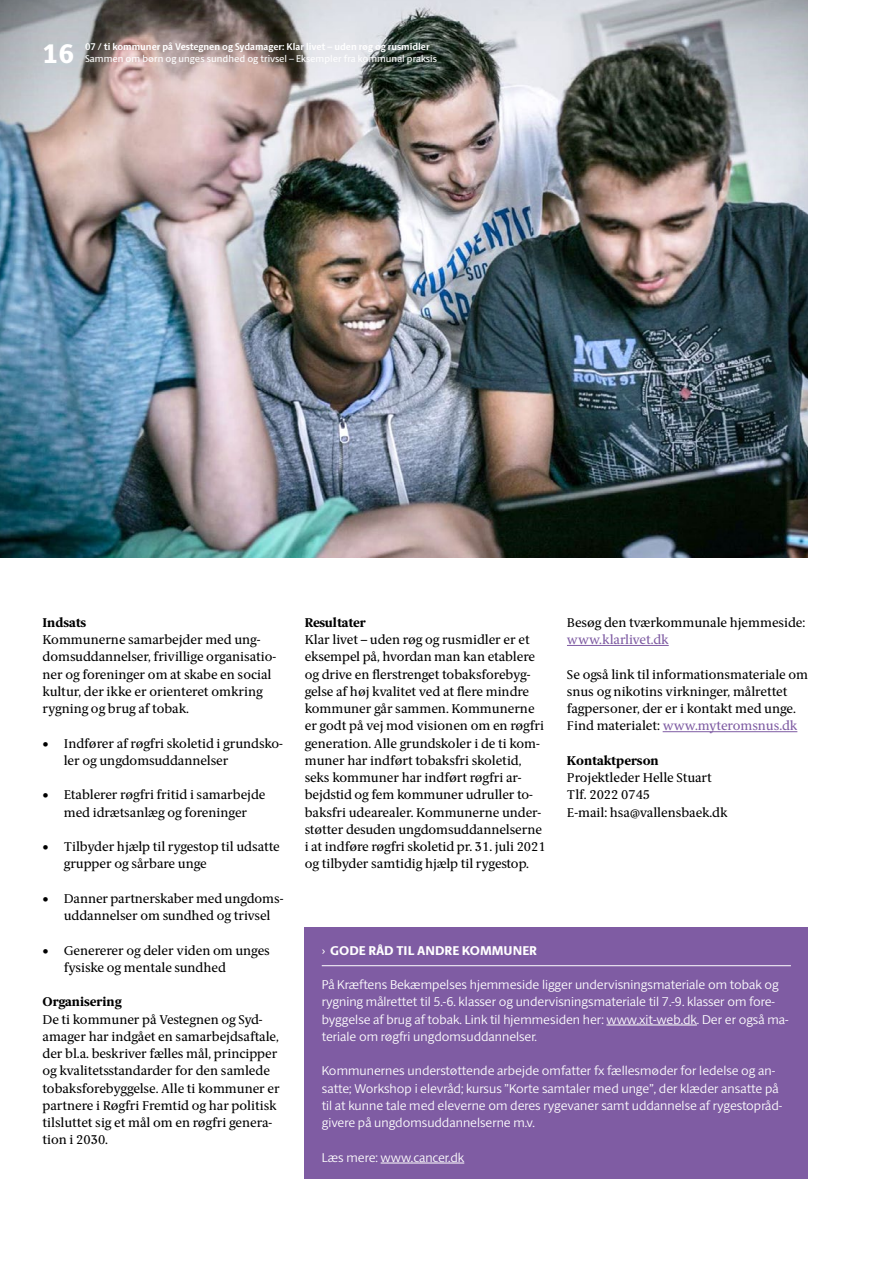
<style>
.page{position:relative;width:893px;height:1263px;background:#fff}
.page>*{position:absolute;margin:0;border:0;box-sizing:border-box;transform-origin:0 0}
.t1{font:800 27px "ID Sans";color:#fff}
.Brødtekst_-_SERIF{font:12.75px/17.2px "ID Serif";color:#000}
.Faktaboks_brødtekst{font:300 12.75px/17.2px "ID Sans";color:#fff}
.Brødtekst_Bullet_-_S{font:12.75px/17.2px "ID Serif";color:#000}
.Rubrik_3_-_SERIF{font:800 12.75px "ID Serif";color:#000}
.Faktaboks_Rubrik_-_S{font:800 12.75px "ID Sans";color:#fff}
.t2{font:700 9.75px "ID Sans";color:#fff}
.t3{font:9.75px "ID Sans";color:#fff}
.s1{color:#7f5ca3}
.s2{font-weight:300}
</style>
<div class="page">
<hr style="left:567px;top:645px;width:102px;height:1px;background:#7f5ca3">
<hr style="left:663px;top:731px;width:134px;height:1px;background:#7f5ca3">
<div style="left:305px;top:928px;width:503px;height:251px;background:#7f5ca3"></div>
<hr style="left:322px;top:965px;width:469px;height:1px;background:#fff">
<hr style="left:606px;top:1025px;width:91px;height:1px;background:#fff">
<hr style="left:381px;top:1163px;width:83px;height:1px;background:#fff">
<img style="left:0;top:0;width:808px;height:558px">
<h1 class="t1" style="left:43px;top:37px;width:33px">16</h1>
<p class="t2" style="left:85px;top:41px;width:346px">07 / ti kommuner på Vestegnen og Sydamager: Klar livet – uden røg og rusmidler</p>
<p class="t3" style="left:85px;top:53px;width:354px">Sammen om børn og unges sundhed og trivsel – Eksempler fra kommunal praksis</p>
<h3 class="Rubrik_3_-_SERIF" style="left:43px;top:615px;width:45px">Indsats</h3>
<p class="Brødtekst_-_SERIF" style="left:43px;top:631px;width:235px">Kommunerne samarbejder med ung&shy;domsuddannelser, frivillige organisatio&shy;ner og foreninger om at skabe en social kultur, der ikke er orienteret omkring rygning og brug af tobak.</p>
<p class="Brødtekst_Bullet_-_S" style="left:64px;top:735px;width:221px;text-indent:-21px">• Indfører af røgfri skoletid i grundsko&shy;ler og ungdomsuddannelser</p>
<p class="Brødtekst_Bullet_-_S" style="left:43px;top:787px;width:224px;text-align:center">• Etablerer røgfri fritid i samarbejde med idrætsanlæg og foreninger</p>
<p class="Brødtekst_Bullet_-_S" style="left:64px;top:838px;width:218px;text-indent:-21px">• Tilbyder hjælp til rygestop til udsatte grupper og sårbare unge</p>
<p class="Brødtekst_Bullet_-_S" style="left:64px;top:890px;width:221px;text-indent:-21px">• Danner partnerskaber med ungdoms&shy;uddannelser om sundhed og trivsel</p>
<p class="Brødtekst_Bullet_-_S" style="left:64px;top:942px;width:207px;text-indent:-21px">• Genererer og deler viden om unges fysiske og mentale sundhed</p>
<h3 class="Rubrik_3_-_SERIF" style="left:43px;top:994px;width:81px">Organisering</h3>
<p class="Brødtekst_-_SERIF" style="left:43px;top:1011px;width:239px">De ti kommuner på Vestegnen og Syd&shy;amager har indgået en samarbejdsaftale, der bl.a. beskriver fælles mål, principper og kvalitetsstandarder for den samlede tobaksforebyggelse. Alle ti kommuner er partnere i Røgfri Fremtid og har politisk tilsluttet sig et mål om en røgfri genera&shy;tion i 2030.</p>
<h3 class="Rubrik_3_-_SERIF" style="left:305px;top:615px;width:63px">Resultater</h3>
<p class="Brødtekst_-_SERIF" style="left:305px;top:631px;width:242px">Klar livet – uden røg og rusmidler er et eksempel på, hvordan man kan etablere og drive en flerstrenget tobaksforebyg&shy;gelse af høj kvalitet ved at flere mindre kommuner går sammen. Kommunerne er godt på vej mod visionen om en røgfri generation. Alle grundskoler i de ti kom&shy;muner har indført tobaksfri skoletid, seks kommuner har indført røgfri ar&shy;bejdstid og fem kommuner udruller to&shy;baksfri udearealer. Kommunerne under&shy;støtter desuden ungdomsuddannelserne i at indføre røgfri skoletid pr. 31. juli 2021 og tilbyder samtidig hjælp til rygestop.</p>
<p class="Brødtekst_-_SERIF" style="left:567px;top:614px;width:240px">Besøg den tværkommunale hjemmeside: <span class="s1">www.klarlivet.dk</span></p>
<p class="Brødtekst_-_SERIF" style="left:567px;top:666px;width:242px">Se også link til informationsmateriale om snus og nikotins virkninger, målrettet fagpersoner, der er i kontakt med unge.<br>Find materialet: <span class="s1">www.myteromsnus.dk</span></p>
<h3 class="Rubrik_3_-_SERIF" style="left:567px;top:753px;width:93px">Kontaktperson</h3>
<p class="Brødtekst_-_SERIF" style="left:567px;top:769px;width:146px">Projektleder Helle Stuart</p>
<p class="Brødtekst_-_SERIF" style="left:567px;top:787px;width:85px">Tlf. 2022 0745</p>
<p class="Brødtekst_-_SERIF" style="left:567px;top:804px;width:162px">E-mail: hsa@vallensbaek.dk</p>
<p class="Faktaboks_Rubrik_-_S" style="left:322px;top:942px;width:217px"><span class="s2">›</span> GODE RÅD TIL ANDRE KOMMUNER</p>
<p class="Faktaboks_brødtekst" style="left:322px;top:976px;width:468px">På Kræftens Bekæmpelses hjemmeside ligger undervisningsmateriale om tobak og rygning målrettet til 5.-6. klasser og undervisningsmateriale til 7.-9. klasser om fore&shy;byggelse af brug af tobak. Link til hjemmesiden her: www.xit-web.dk. Der er også ma&shy;teriale om røgfri ungdomsuddannelser.</p>
<p class="Faktaboks_brødtekst" style="left:322px;top:1062px;width:462px">Kommunernes understøttende arbejde omfatter fx fællesmøder for ledelse og an&shy;satte; Workshop i elevråd; kursus ”Korte samtaler med unge”, der klæder ansatte på til at kunne tale med eleverne om deres rygevaner samt uddannelse af rygestopråd&shy;givere på ungdomsuddannelserne m.v.</p>
<p class="Faktaboks_brødtekst" style="left:322px;top:1148px;width:144px">Læs mere: www.cancer.dk</p>
</div>
